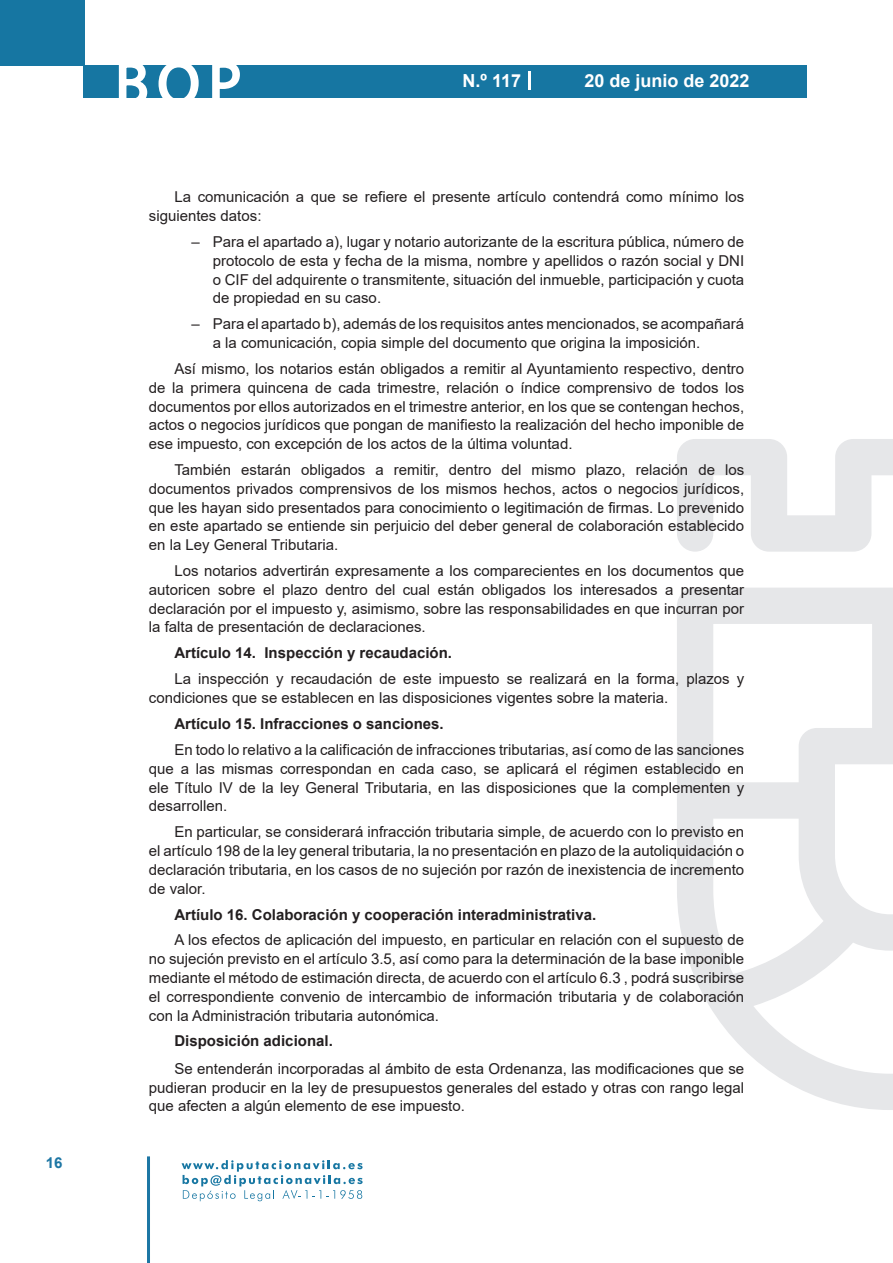
<style>
.page{position:relative;width:893px;height:1263px;background:#fff}
.page>*{position:absolute;margin:0;border:0;box-sizing:border-box;transform-origin:0 0}
.t1{font:500 61.5px "Avant Garde";color:#fff}
.t2{font:700 18px "Arial";color:#fff}
.t3{font:15px/18.8px "Arial";color:#231f20;text-align:justify}
.t4{font:700 15px "Arial";color:#231f20}
.t5{font:700 15px "Arial";color:#1d76a4}
</style>
<div class="page">
<div style="left:0;top:0;width:85px;height:65px;background:#1676a2"></div>
<div style="left:84px;top:65px;width:723px;height:33px;background:#1676a2"></div>
<svg style="left:118px;top:65px;width:30px;height:33px"></svg>
<svg style="left:158px;top:65px;width:41px;height:33px"></svg>
<svg style="left:212px;top:65px;width:28px;height:33px"></svg>
<svg style="left:182px;top:1160px;width:181px;height:41px"></svg>
<hr style="left:147px;top:1156px;width:3px;height:107px;background:#1d76a4">
<svg style="left:529px;top:71px;width:2px;height:19px"></svg>
<svg style="left:677px;top:439px;width:216px;height:671px"></svg>
<p class="t5" style="left:46px;top:1152px;width:18px">16</p>
<h1 class="t1" style="left:115px;top:46px;width:128px">BOP</h1>
<p class="t2" style="left:463px;top:68px;width:60px">N.º 117</p>
<p class="t2" style="left:584px;top:68px;width:167px">20 de junio de 2022</p>
<p class="t3" style="left:149px;top:188px;width:597px;text-indent:26px">La comunicación a que se refiere el presente artículo contendrá como mínimo los siguientes datos:</p>
<p class="t3" style="left:213px;top:232px;width:533px;text-indent:-21px">– Para el apartado a), lugar y notario autorizante de la escritura pública, número de protocolo de esta y fecha de la misma, nombre y apellidos o razón social y DNI o CIF del adquirente o transmitente, situación del inmueble, participación y cuota de propiedad en su caso.</p>
<p class="t3" style="left:213px;top:315px;width:533px;text-indent:-21px">– Para el apartado b), además de los requisitos antes mencionados, se acompañará a la comunicación, copia simple del documento que origina la imposición.</p>
<p class="t3" style="left:149px;top:359px;width:597px;text-indent:26px">Así mismo, los notarios están obligados a remitir al Ayuntamiento respectivo, dentro de la primera quincena de cada trimestre, relación o índice comprensivo de todos los documentos por ellos autorizados en el trimestre anterior, en los que se contengan hechos, actos o negocios jurídicos que pongan de manifiesto la realización del hecho imponible de ese impuesto, con excepción de los actos de la última voluntad.</p>
<p class="t3" style="left:149px;top:460px;width:597px;text-indent:26px">También estarán obligados a remitir, dentro del mismo plazo, relación de los documentos privados comprensivos de los mismos hechos, actos o negocios jurídicos, que les hayan sido presentados para conocimiento o legitimación de firmas. Lo prevenido en este apartado se entiende sin perjuicio del deber general de colaboración establecido en la Ley General Tributaria.</p>
<p class="t3" style="left:149px;top:561px;width:597px;text-indent:26px">Los notarios advertirán expresamente a los comparecientes en los documentos que autoricen sobre el plazo dentro del cual están obligados los interesados a presentar declaración por el impuesto y, asimismo, sobre las responsabilidades en que incurran por la falta de presentación de declaraciones.</p>
<p class="t4" style="left:174px;top:642px;width:279px">Artículo 14. Inspección y recaudación.</p>
<p class="t3" style="left:149px;top:669px;width:597px;text-indent:26px">La inspección y recaudación de este impuesto se realizará en la forma, plazos y condiciones que se establecen en las disposiciones vigentes sobre la materia.</p>
<p class="t4" style="left:174px;top:713px;width:271px">Artículo 15. Infracciones o sanciones.</p>
<p class="t3" style="left:149px;top:740px;width:597px;text-indent:26px">En todo lo relativo a la calificación de infracciones tributarias, así como de las sanciones que a las mismas correspondan en cada caso, se aplicará el régimen establecido en ele Título IV de la ley General Tributaria, en las disposiciones que la complementen y desarrollen.</p>
<p class="t3" style="left:149px;top:822px;width:597px;text-indent:26px">En particular, se considerará infracción tributaria simple, de acuerdo con lo previsto en el artículo 198 de la ley general tributaria, la no presentación en plazo de la autoliquidación o declaración tributaria, en los casos de no sujeción por razón de inexistencia de incremento de valor.</p>
<p class="t4" style="left:174px;top:904px;width:423px">Artíulo 16. Colaboración y cooperación interadministrativa.</p>
<p class="t3" style="left:149px;top:931px;width:597px;text-indent:26px">A los efectos de aplicación del impuesto, en particular en relación con el supuesto de no sujeción previsto en el artículo 3.5, así como para la determinación de la base imponible mediante el método de estimación directa, de acuerdo con el artículo 6.3 , podrá suscribirse el correspondiente convenio de intercambio de información tributaria y de colaboración con la Administración tributaria autonómica.</p>
<p class="t4" style="left:174px;top:1031px;width:160px">Disposición adicional.</p>
<p class="t3" style="left:149px;top:1059px;width:597px;text-indent:26px">Se entenderán incorporadas al ámbito de esta Ordenanza, las modificaciones que se pudieran producir en la ley de presupuestos generales del estado y otras con rango legal que afecten a algún elemento de ese impuesto.</p>
</div>
